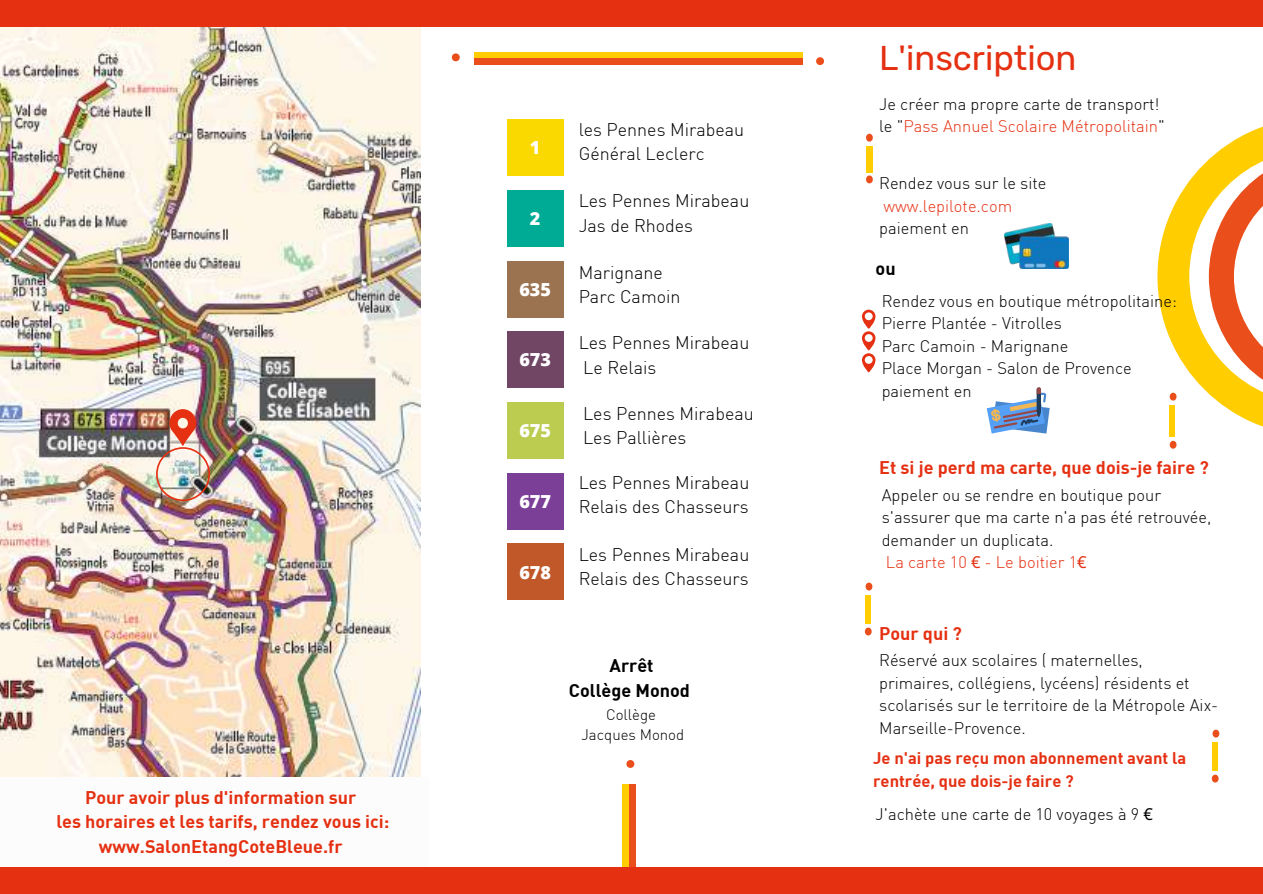
<style>
.page{position:relative;width:1263px;height:894px;background:#fff}
.page>*{position:absolute;margin:0;border:0;box-sizing:border-box;transform-origin:0 0}
.t1{font:34.5px "Rubik";color:#e53012}
.t2{font:700 18px/24.8px "DIN";color:#e53012;text-align:center}
.t3{font:700 18px/24.8px "DIN";color:#000;text-align:center}
.t4{font:800 18px "Open Sans";color:#fff}
.t5{font:300 17.85px/24.2px "DIN";color:#000}
.t6{font:300 16.5px/22.5px "DIN";color:#000}
.t7{font:700 16.5px/22.5px "DIN";color:#e53012}
.t8{font:300 16.5px "DIN";color:#e53012}
.t9{font:300 15px/20.2px "DIN";color:#000;text-align:center}
.s1{color:#e53012}
.s2{font-family:"Noto Sans";font-weight:400;color:#e53012}
.s3{font-family:"Noto Sans";font-weight:400}
</style>
<div class="page">
<img style="left:0;top:27px;width:420px;height:749px">
<div style="left:0;top:0;width:1262px;height:27px;background:#e53012"></div>
<div style="left:623px;top:784px;width:6px;height:109px;background:#ffcd00"></div>
<div style="left:629px;top:784px;width:6px;height:109px;background:#e94e1b"></div>
<svg style="left:626px;top:759px;width:8px;height:8px"></svg>
<div style="left:0;top:866px;width:1263px;height:27px;background:#e53012"></div>
<div style="left:816px;top:57px;width:8px;height:8px;background:#e94e1b;border-radius:4px"></div>
<div style="left:474px;top:52px;width:328px;height:6px;background:#ffcd00"></div>
<div style="left:474px;top:58px;width:328px;height:6px;background:#e94e1b"></div>
<img style="left:1005px;top:224px;width:64px;height:45px">
<div style="left:866px;top:146px;width:7px;height:27px;background:#ffcd00"></div>
<div style="left:866px;top:175px;width:7px;height:8px;background:#e94e1b;border-radius:4px"></div>
<div style="left:866px;top:134px;width:7px;height:7px;background:#e94e1b;border-radius:4px"></div>
<div style="left:866px;top:594px;width:5px;height:29px;background:#ffcd00"></div>
<div style="left:865px;top:627px;width:7px;height:8px;background:#e94e1b;border-radius:4px"></div>
<div style="left:866px;top:582px;width:6px;height:8px;background:#e94e1b;border-radius:4px"></div>
<div style="left:1170px;top:440px;width:6px;height:8px;background:#e94e1b;border-radius:4px"></div>
<svg style="left:862px;top:309px;width:13px;height:63px"></svg>
<svg style="left:987px;top:387px;width:63px;height:46px"></svg>
<svg style="left:1157px;top:126px;width:106px;height:310px"></svg>
<img style="left:156px;top:409px;width:54px;height:92px">
<div style="left:507px;top:190px;width:56px;height:56px;background:#00ab96"></div>
<div style="left:507px;top:119px;width:56px;height:56px;background:#fad900"></div>
<div style="left:507px;top:331px;width:56px;height:56px;background:#704664"></div>
<div style="left:507px;top:402px;width:56px;height:56px;background:#bbcc51"></div>
<div style="left:507px;top:261px;width:56px;height:56px;background:#9c7350"></div>
<div style="left:507px;top:473px;width:56px;height:56px;background:#7b3f98"></div>
<div style="left:507px;top:543px;width:56px;height:56px;background:#c05829"></div>
<div style="left:452px;top:53px;width:8px;height:8px;background:#e94e1b;border-radius:4px"></div>
<div style="left:1212px;top:741px;width:6px;height:29px;background:#ffcd00"></div>
<div style="left:1212px;top:774px;width:6px;height:8px;background:#e94e1b;border-radius:4px"></div>
<div style="left:1212px;top:729px;width:7px;height:8px;background:#e94e1b;border-radius:4px"></div>
<p class="t2" style="left:56px;top:783px;width:334px">Pour avoir plus d'information sur<br>les horaires et les tarifs, rendez vous ici: www.SalonEtangCoteBleue.fr</p>
<p class="t4" style="left:530px;top:135px;width:12px">1</p>
<p class="t4" style="left:530px;top:206px;width:12px">2</p>
<p class="t4" style="left:519px;top:276px;width:33px">635</p>
<p class="t4" style="left:519px;top:347px;width:33px">673</p>
<p class="t4" style="left:519px;top:418px;width:33px">675</p>
<p class="t4" style="left:519px;top:488px;width:33px">677</p>
<p class="t4" style="left:519px;top:559px;width:33px">678</p>
<p class="t5" style="left:579px;top:117px;width:167px">les Pennes Mirabeau<br>Général Leclerc</p>
<p class="t5" style="left:579px;top:188px;width:172px">Les Pennes Mirabeau<br>Jas de Rhodes</p>
<p class="t5" style="left:579px;top:260px;width:103px">Marignane<br>Parc Camoin</p>
<p class="t5" style="left:579px;top:330px;width:172px">Les Pennes Mirabeau<br>Le Relais</p>
<p class="t5" style="left:583px;top:400px;width:172px">Les Pennes Mirabeau<br>Les Pallières</p>
<p class="t5" style="left:579px;top:469px;width:172px">Les Pennes Mirabeau<br>Relais des Chasseurs</p>
<p class="t5" style="left:579px;top:541px;width:172px">Les Pennes Mirabeau<br>Relais des Chasseurs</p>
<p class="t3" style="left:569px;top:652px;width:123px">Arrêt<br>Collège Monod</p>
<p class="t9" style="left:581px;top:704px;width:104px">Collège<br>Jacques Monod</p>
<h1 class="t1" style="left:879px;top:37px;width:199px">L'inscription</h1>
<p class="t6" style="left:879px;top:92px;width:287px">Je créer ma propre carte de transport! le "<span class="s1">Pass Annuel Scolaire Métropolitain</span>"</p>
<p class="t6" style="left:879px;top:171px;width:169px">Rendez vous sur le site</p>
<p class="t8" style="left:883px;top:195px;width:130px">www.lepilote.com</p>
<p class="t6" style="left:879px;top:216px;width:91px">paiement en</p>
<p class="t3" style="left:876px;top:255px;width:22px">ou</p>
<p class="t6" style="left:882px;top:289px;width:297px">Rendez vous en boutique métropolitaine:<br>Pierre Plantée - Vitrolles<br>Parc Camoin - Marignane<br>Place Morgan - Salon de Provence paiement en</p>
<p class="t2" style="left:879px;top:454px;width:331px">Et si je perd ma carte, que dois-je faire ?</p>
<p class="t6" style="left:882px;top:483px;width:331px">Appeler ou se rendre en boutique pour s'assurer que ma carte n'a pas été retrouvée, demander un duplicata.<br><span class="s1">La carte 10</span> <span class="s2">€</span> <span class="s1">- Le boitier 1</span><span class="s2">€</span></p>
<p class="t2" style="left:879px;top:620px;width:84px">Pour qui ?</p>
<p class="t6" style="left:879px;top:648px;width:341px">Réservé aux scolaires ( maternelles, primaires, collégiens, lycéens) résidents et scolarisés sur le territoire de la Métropole Aix-Marseille-Provence.</p>
<p class="t7" style="left:873px;top:745px;width:315px">Je n'ai pas reçu mon abonnement avant la rentrée, que dois-je faire ?</p>
<p class="t6" style="left:876px;top:802px;width:279px">J'achète une carte de 10 voyages à 9 <span class="s3">€</span></p>
</div>
